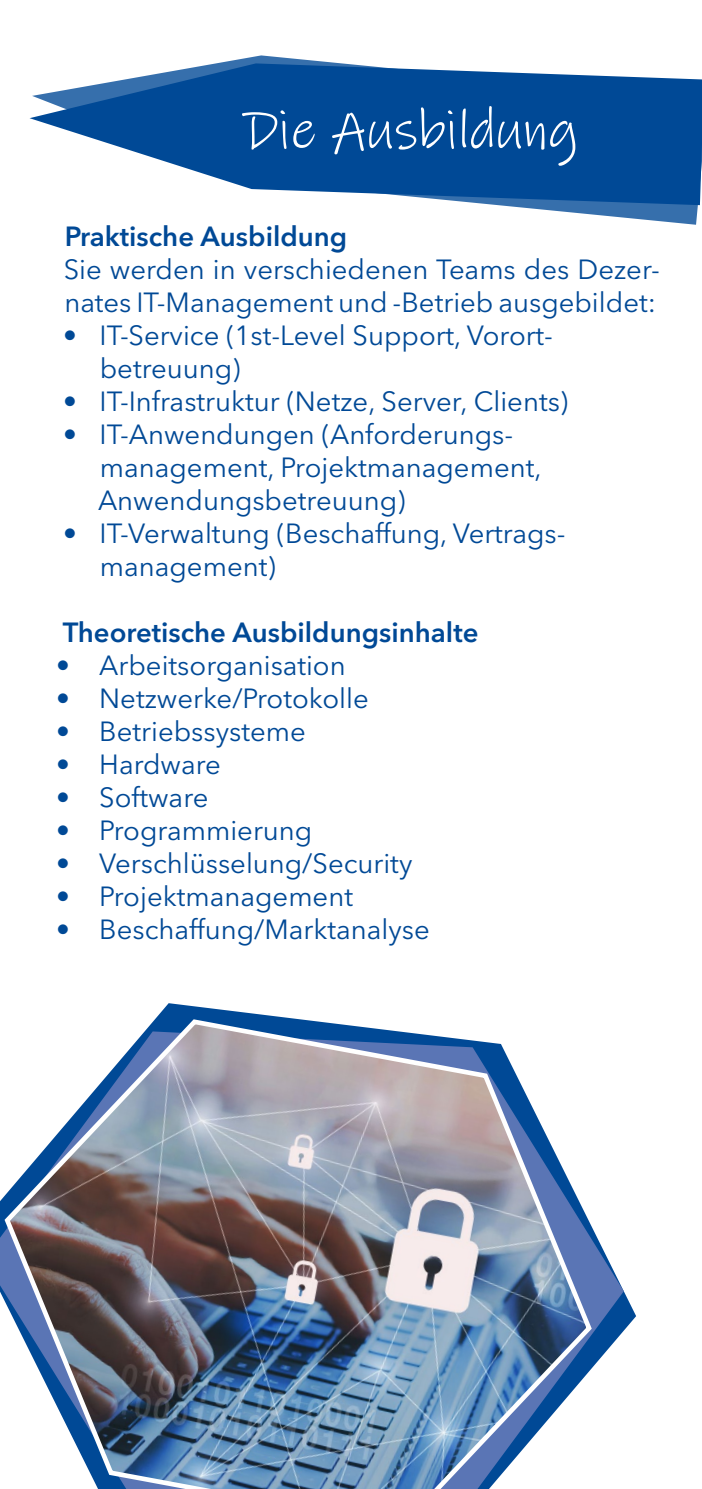
<style>
.page{position:relative;width:702px;height:1489px;background:#fff}
.page>*{position:absolute;margin:0;border:0;box-sizing:border-box;transform-origin:0 0}
.t1{font:55px "Ink Free";color:#fff}
.t2{font:27.5px/33px "Avenir Next LT Pro";color:#004996}
.t3{font:600 27.5px "Avenir Next LT Pro";color:#004996}
</style>
<div class="page">
<svg style="left:0;top:1199px;width:623px;height:167px"></svg>
<img style="left:2px;top:1016px;width:592px;height:472px">
<svg style="left:219px;top:55px;width:481px;height:170px"></svg>
<svg style="left:30px;top:63px;width:672px;height:142px;fill:#004996"></svg>
<h1 class="t1" style="left:243px;top:94px;width:337px">Die Ausbildung</h1>
<p class="t3" style="left:65px;top:219px;width:284px">Praktische Ausbildung</p>
<p class="t2" style="left:64px;top:252px;width:598px">Sie werden in verschiedenen Teams des Dezer&shy;nates IT-Management und -Betrieb ausgebildet:</p>
<p class="t2" style="left:100px;top:318px;width:454px;text-indent:-37px">• IT-Service (1st-Level Support, Vorort&shy;betreuung)</p>
<p class="t2" style="left:63px;top:384px;width:506px">• IT-Infrastruktur (Netze, Server, Clients)</p>
<p class="t2" style="left:98px;top:417px;width:445px;text-indent:-35px">• IT-Anwendungen (Anforderungs&shy;management, Projektmanagement,<br>Anwendungsbetreuung)</p>
<p class="t2" style="left:100px;top:516px;width:467px;text-indent:-37px">• IT-Verwaltung (Beschaffung, Vertrags&shy;management)</p>
<p class="t3" style="left:63px;top:615px;width:417px">Theoretische Ausbildungsinhalte</p>
<p class="t2" style="left:56px;top:648px;width:291px">• Arbeitsorganisation</p>
<p class="t2" style="left:56px;top:681px;width:314px">• Netzwerke/Protokolle</p>
<p class="t2" style="left:56px;top:714px;width:251px">• Betriebssysteme</p>
<p class="t2" style="left:56px;top:747px;width:166px">• Hardware</p>
<p class="t2" style="left:56px;top:780px;width:154px">• Software</p>
<p class="t2" style="left:56px;top:813px;width:258px">• Programmierung</p>
<p class="t2" style="left:56px;top:846px;width:358px">• Verschlüsselung/Security</p>
<p class="t2" style="left:56px;top:879px;width:298px">• Projektmanagement</p>
<p class="t2" style="left:56px;top:912px;width:375px">• Beschaffung/Marktanalyse</p>
</div>
